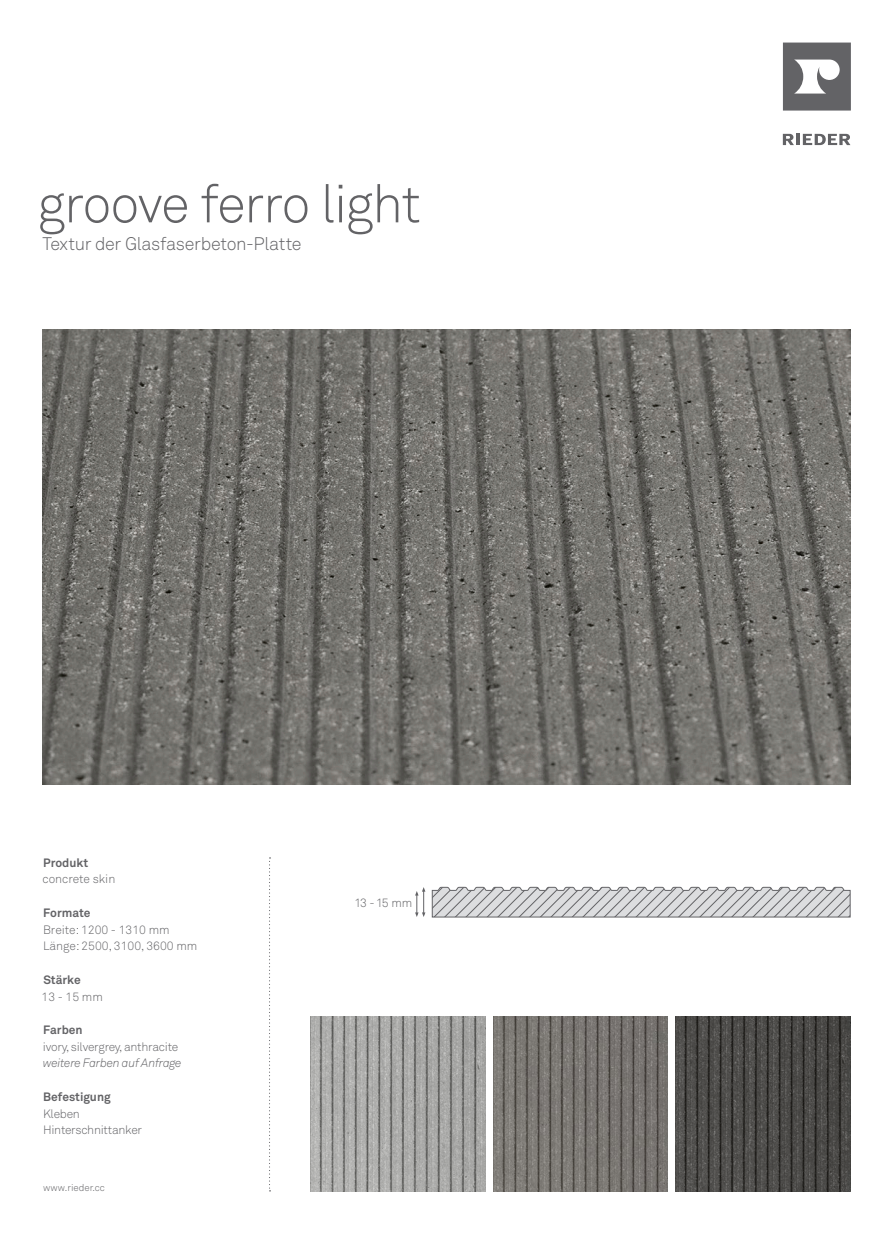
<style>
.page{position:relative;width:893px;height:1234px;background:#fff}
.page>*{position:absolute;margin:0;border:0;box-sizing:border-box;transform-origin:0 0}
.t1{font:300 52.95px "Akkurat Pro";letter-spacing:-.03em;color:#636366}
.t2{font:300 18px "Akkurat Pro";letter-spacing:-.02em;color:#636366}
.t3{font:300 12px/16.8px "Akkurat Pro";letter-spacing:-.02em;color:#636366}
.t4{font:300 12px/16.8px "Akkurat Pro";color:#636366}
.t5{font:700 12px "Akkurat Pro";color:#636366}
.t6{font:italic 300 12px "Akkurat Pro";letter-spacing:-.02em;color:#636366}
.t7{font:300 9.75px "Akkurat Pro";color:#636366}
</style>
<div class="page">
<svg style="left:783px;top:43px;width:68px;height:67px"></svg>
<svg style="left:783px;top:134px;width:67px;height:11px"></svg>
<img style="left:43px;top:330px;width:807px;height:453px">
<img style="left:310px;top:1016px;width:175px;height:175px">
<img style="left:493px;top:1016px;width:175px;height:175px">
<img style="left:675px;top:1016px;width:175px;height:175px">
<svg style="left:415px;top:887px;width:10px;height:29px"></svg>
<svg style="left:432px;top:886px;width:419px;height:31px;background:#c9cacc"></svg>
<svg style="left:269px;top:857px;width:2px;height:334px"></svg>
<h1 class="t1" style="left:37px;top:172px;width:385px">groove ferro light</h1>
<h2 class="t2" style="left:43px;top:233px;width:260px">Textur der Glasfaserbeton-Platte</h2>
<p class="t5" style="left:43px;top:854px;width:46px">Produkt</p>
<p class="t4" style="left:43px;top:870px;width:74px">concrete skin</p>
<p class="t5" style="left:43px;top:905px;width:49px">Formate</p>
<p class="t4" style="left:43px;top:920px;width:156px">Breite: 1200 - 1310 mm<br>Länge: 2500, 3100, 3600 mm</p>
<p class="t5" style="left:43px;top:971px;width:39px">Stärke</p>
<p class="t3" style="left:42px;top:987px;width:63px">13 - 15 mm</p>
<p class="t5" style="left:43px;top:1022px;width:41px">Farben</p>
<p class="t3" style="left:43px;top:1037px;width:137px">ivory, silvergrey, anthracite</p>
<p class="t6" style="left:43px;top:1055px;width:140px">weitere Farben auf Anfrage</p>
<p class="t5" style="left:43px;top:1089px;width:69px">Befestigung</p>
<p class="t3" style="left:43px;top:1104px;width:101px">Kleben<br>Hinterschnittanker</p>
<p class="t7" style="left:43px;top:1181px;width:63px">www.rieder.cc</p>
<p class="t3" style="left:355px;top:894px;width:59px">13 - 15 mm</p>
</div>
